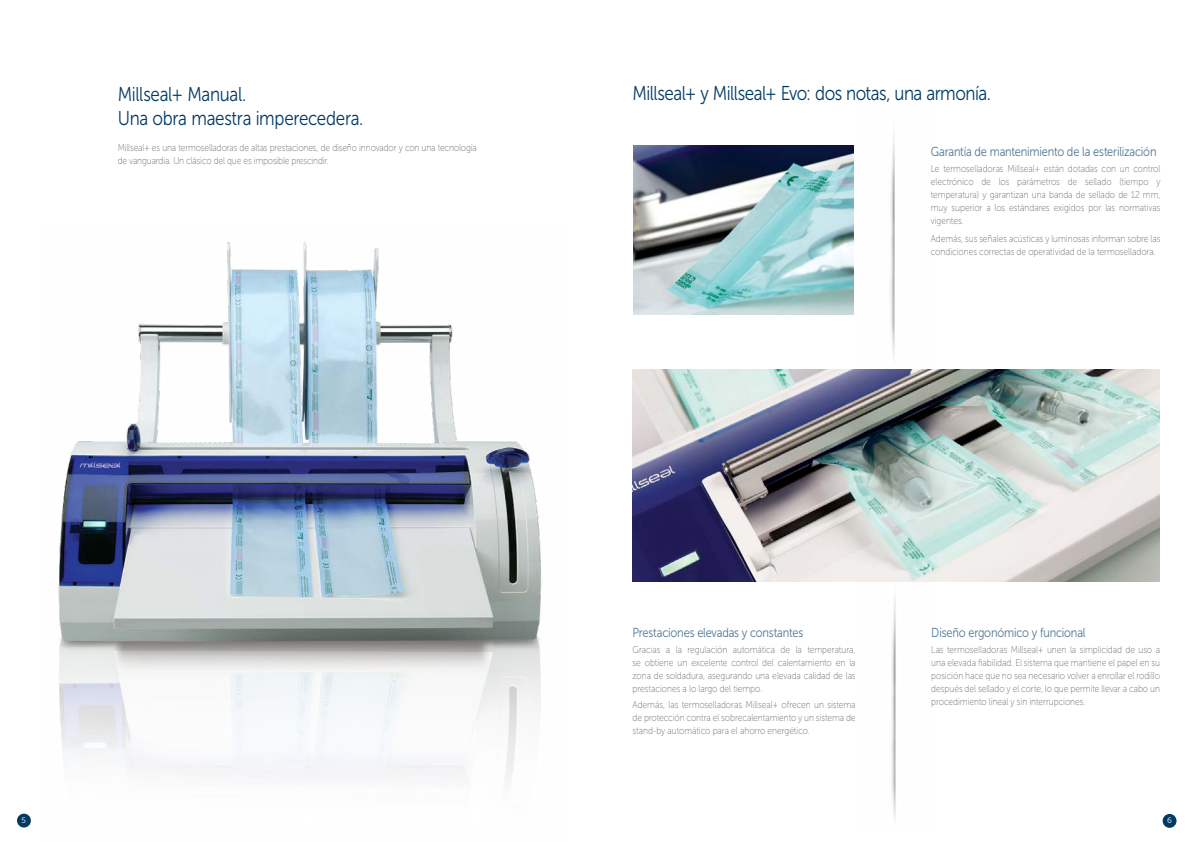
<style>
.page{position:relative;width:1191px;height:842px;background:#fff}
.page>*{position:absolute;margin:0;border:0;box-sizing:border-box;transform-origin:0 0}
.t1{font:20px "Museo Sans 300";letter-spacing:-.02em;color:#003a63;scale:.85 1}
.t2{font:13px "Museo Sans 300";letter-spacing:-.015em;color:#4d7592;scale:.85 1}
.t3{font:10px/13px "Museo Sans 100";letter-spacing:-.01em;color:#6d6e71;text-align:justify;scale:.85 1}
.t4{font:8px "Museo Sans 300";color:#fff}
</style>
<div class="page">
<img style="left:58px;top:242px;width:484px;height:539px">
<img style="left:633px;top:146px;width:220px;height:169px">
<img style="left:891px;top:596px;width:5px;height:223px">
<img style="left:632px;top:369px;width:527px;height:213px">
<img style="left:890px;top:134px;width:5px;height:222px">
<div style="left:17px;top:814px;width:14px;height:13px;background:#003a63;border-radius:50%"></div>
<div style="left:1162px;top:814px;width:14px;height:14px;background:#003a63;border-radius:50%"></div>
<p class="t1" style="left:118px;top:83px;width:153px">Millseal+ Manual.</p>
<p class="t1" style="left:118px;top:107px;width:291px">Una obra maestra imperecedera.</p>
<p class="t3" style="left:118px;top:141px;width:424px">Millseal+ es una termoselladoras de altas prestaciones, de diseño innovador y con una tecnología de vanguardia. Un clásico del que es imposible prescindir.</p>
<p class="t1" style="left:632px;top:82px;width:423px">Millseal+ y Millseal+ Evo: dos notas, una armonía.</p>
<p class="t2" style="left:930px;top:144px;width:267px">Garantía de mantenimiento de la esterilización</p>
<p class="t3" style="left:930px;top:162px;width:272px">Le termoselladoras Millseal+ están dotadas con un control electrónico de los parámetros de sellado (tiempo y temperatura) y garantizan una banda de sellado de 12 mm, muy superior a los estándares exigidos por las normativas vigentes.</p>
<p class="t3" style="left:930px;top:232px;width:272px">Además, sus señales acústicas y luminosas informan sobre las condiciones correctas de operatividad de la termoselladora.</p>
<p class="t2" style="left:632px;top:625px;width:202px">Prestaciones elevadas y constantes</p>
<p class="t3" style="left:632px;top:643px;width:264px">Gracias a la regulación automática de la temperatura, se obtiene un excelente control del calentamiento en la zona de soldadura, asegurando una elevada calidad de las prestaciones a lo largo del tiempo.</p>
<p class="t3" style="left:632px;top:698px;width:264px">Además, las termoselladoras Millseal+ ofrecen un sistema de protección contra el sobrecalentamiento y un sistema de stand-by automático para el ahorro energético.</p>
<p class="t2" style="left:931px;top:625px;width:183px">Diseño ergonómico y funcional</p>
<p class="t3" style="left:931px;top:643px;width:271px">Las termoselladoras Millseal+ unen la simplicidad de uso a una elevada fiabilidad. El sistema que mantiene el papel en su posición hace que no sea necesario volver a enrollar el rodillo después del sellado y el corte, lo que permite llevar a cabo un procedimiento lineal y sin interrupciones.</p>
<p class="t4" style="left:22px;top:816px;width:6px">5</p>
<p class="t4" style="left:1167px;top:816px;width:6px">6</p>
</div>
